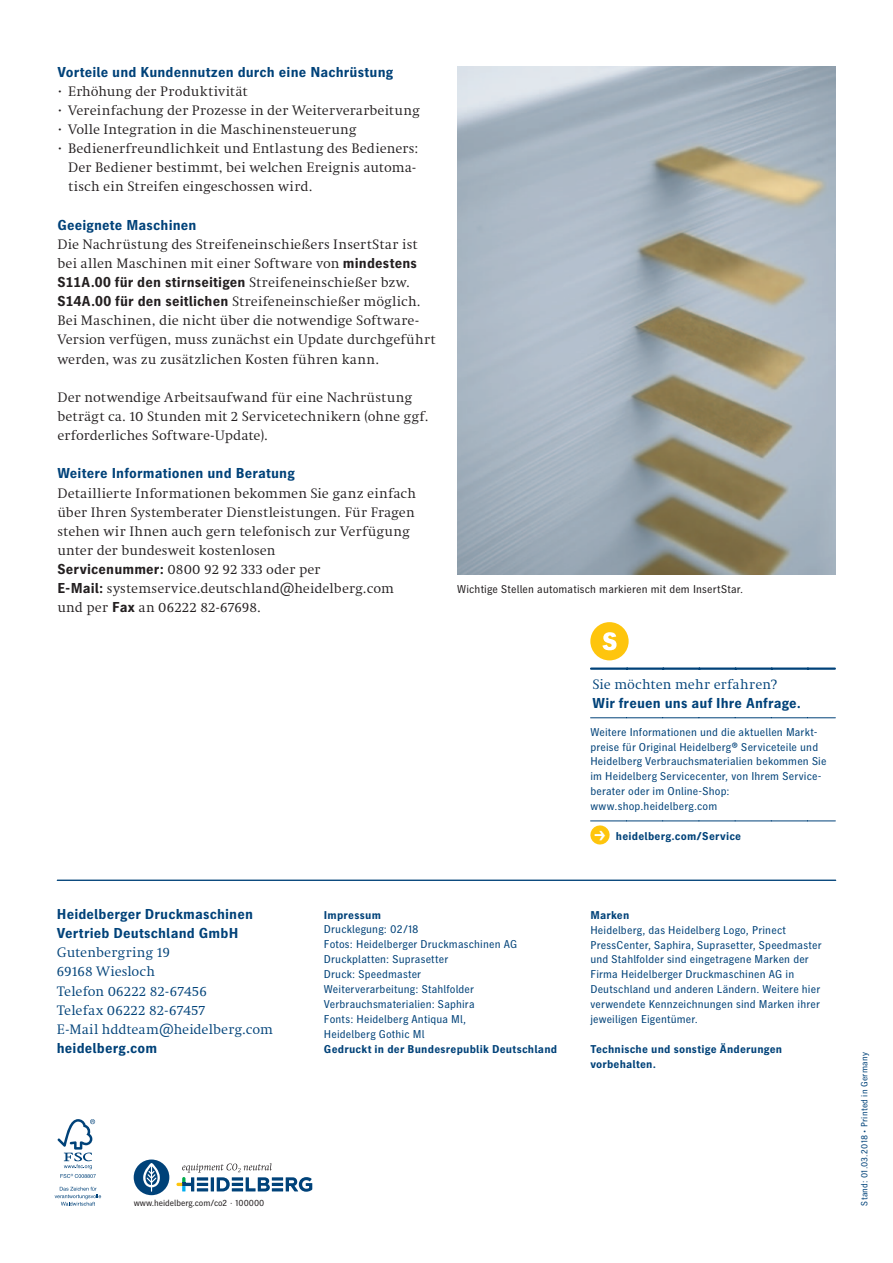
<style>
.page{position:relative;width:893px;height:1263px;background:#fff}
.page>*{position:absolute;margin:0;border:0;box-sizing:border-box;transform-origin:0 0}
.t1{font:14.25px/19.2px "Heidelberg Antiqua ML";letter-spacing:.01em;color:#231f20}
.t2{font:700 14.25px/19.2px "Heidelberg Gothic Ml";letter-spacing:.01em;color:#004279}
.t3{font:14.25px/19.2px "Heidelberg Antiqua ML";letter-spacing:.01em;color:#004279}
.t4{font:700 14.25px "Heidelberg Gothic Ml";letter-spacing:.01em;color:#231f20}
.t5{font:11.25px/14.9px "Heidelberg Gothic Ml";letter-spacing:.015em;color:#004279}
.t6{font:700 11.25px/14.9px "Heidelberg Gothic Ml";letter-spacing:.02em;color:#004279}
.t7{font:11.25px "Heidelberg Gothic Ml";letter-spacing:.015em;color:#231f20}
.t8{font:9px "Heidelberg Gothic Ml";letter-spacing:.025em;color:#004279}
.t9{font:8.85px "Heidelberg Gothic Ml";color:#231f20}
.s1{font-size:7.5px}
.s2{font-family:"Heidelberg Gothic Ml";font-weight:700}
.s3{font-family:"Heidelberg Antiqua ML";font-weight:400}
.s4{font-weight:400;font-size:24.3px;color:#fff}
</style>
<div class="page">
<img style="left:457px;top:67px;width:379px;height:507px">
<div style="left:590px;top:622px;width:39px;height:38px;background:#fec50d;border-radius:50%"></div>
<svg style="left:602px;top:632px;width:15px;height:18px"></svg>
<svg style="left:591px;top:667px;width:244px;height:3px"></svg>
<svg style="left:591px;top:717px;width:244px;height:1px"></svg>
<svg style="left:591px;top:821px;width:245px;height:23px"></svg>
<hr style="left:57px;top:880px;width:779px;height:1px;background:#004279">
<svg style="left:57px;top:1119px;width:39px;height:59px"></svg>
<svg style="left:55px;top:1187px;width:46px;height:19px"></svg>
<svg style="left:134px;top:1159px;width:35px;height:36px"></svg>
<svg style="left:176px;top:1163px;width:136px;height:29px"></svg>
<p class="t2" style="left:57px;top:62px;width:337px">Vorteile und Kundennutzen durch eine Nachrüstung</p>
<p class="t1" style="left:57px;top:82px;width:192px"><span class="s1">•</span> Erhöhung der Produktivität</p>
<p class="t1" style="left:57px;top:101px;width:364px"><span class="s1">•</span> Vereinfachung der Prozesse in der Weiterverarbeitung</p>
<p class="t1" style="left:57px;top:120px;width:301px"><span class="s1">•</span> Volle Integration in die Maschinensteuerung</p>
<p class="t1" style="left:68px;top:139px;width:352px;text-indent:-11px"><span class="s1">•</span> Bedienerfreundlichkeit und Entlastung des Bedieners:<br>Der Bediener bestimmt, bei welchen Ereignis automa&shy;tisch ein Streifen eingeschossen wird.</p>
<p class="t2" style="left:57px;top:216px;width:141px">Geeignete Maschinen</p>
<p class="t1" style="left:57px;top:235px;width:362px">Die Nachrüstung des Streifeneinschießers InsertStar ist bei allen Maschinen mit einer Software von <span class="s2">mindestens</span></p>
<p class="t4" style="left:57px;top:274px;width:354px">S11A.00 für den stirnseitigen <span class="s3">Streifeneinschießer bzw.</span></p>
<p class="t1" style="left:57px;top:292px;width:380px"><span class="s2">S14A.00 für den seitlichen</span> Streifeneinschießer möglich.<br>Bei Maschinen, die nicht über die notwendige Software-Version verfügen, muss zunächst ein Update durchgeführt werden, was zu zusätzlichen Kosten führen kann.</p>
<p class="t1" style="left:57px;top:388px;width:373px">Der notwendige Arbeitsaufwand für eine Nachrüstung beträgt ca. 10 Stunden mit 2 Servicetechnikern (ohne ggf. erforderliches Software-Update).</p>
<p class="t2" style="left:57px;top:464px;width:239px">Weitere Informationen und Beratung</p>
<p class="t1" style="left:57px;top:483px;width:360px">Detaillierte Informationen bekommen Sie ganz einfach über Ihren Systemberater Dienstleistungen. Für Fragen stehen wir Ihnen auch gern telefonisch zur Verfügung unter der bundesweit kostenlosen<br><span class="s2">Servicenummer:</span> 0800 92 92 333 oder per<br><span class="s2">E-Mail:</span> systemservice.deutschland@heidelberg.com und per <span class="s2">Fax</span> an 06222 82-67698.</p>
<p class="t7" style="left:457px;top:583px;width:288px">Wichtige Stellen automatisch markieren mit dem InsertStar.</p>
<p class="t3" style="left:592px;top:675px;width:186px">Sie möchten mehr erfahren?</p>
<p class="t2" style="left:592px;top:694px;width:210px">Wir freuen uns auf Ihre Anfrage.</p>
<p class="t5" style="left:590px;top:724px;width:238px">Weitere Informationen und die aktuellen Markt&shy;preise für Original Heidelberg® Serviceteile und Heidelberg Verbrauchsmaterialien bekommen Sie im Heidelberg Servicecenter, von Ihrem Service&shy;berater oder im Online-Shop: www.shop.heidelberg.com</p>
<p class="t6" style="left:598px;top:829px;width:145px"><span class="s4">›</span> heidelberg.com/Service</p>
<p class="t2" style="left:57px;top:905px;width:198px">Heidelberger Druckmaschinen<br>Vertrieb Deutschland GmbH</p>
<p class="t3" style="left:57px;top:943px;width:218px">Gutenbergring 19<br>69168 Wiesloch<br>Telefon 06222 82-67456<br>Telefax 06222 82-67457<br>E-Mail hddteam@heidelberg.com</p>
<p class="t2" style="left:57px;top:1039px;width:102px">heidelberg.com</p>
<p class="t6" style="left:324px;top:907px;width:59px">Impressum</p>
<p class="t5" style="left:324px;top:922px;width:195px">Drucklegung: 02/18<br>Fotos: Heidelberger Druckmaschinen AG<br>Druckplatten: Suprasetter<br>Druck: Speedmaster<br>Weiterverarbeitung: Stahlfolder<br>Verbrauchsmaterialien: Saphira<br>Fonts: Heidelberg Antiqua Ml,<br>Heidelberg Gothic Ml</p>
<p class="t6" style="left:324px;top:1041px;width:235px">Gedruckt in der Bundesrepublik Deutschland</p>
<p class="t6" style="left:590px;top:908px;width:40px">Marken</p>
<p class="t5" style="left:590px;top:922px;width:233px">Heidelberg, das Heidelberg Logo, Prinect PressCenter, Saphira, Suprasetter, Speedmaster und Stahlfolder sind eingetragene Marken der Firma Heidelberger Druckmaschinen AG in Deutschland und anderen Ländern. Weitere hier verwendete Kennzeichnungen sind Marken ihrer jeweiligen Eigentümer.</p>
<p class="t6" style="left:590px;top:1042px;width:193px">Technische und sonstige Änderungen vorbehalten.</p>
<p class="t9" style="left:134px;top:1197px;width:132px">www.heidelberg.com/co2 · 100000</p>
<p class="t8" style="left:859px;top:1205px;width:155px;rotate:-90deg">Stand: 01.03.2018 • Printed in Germany</p>
</div>
